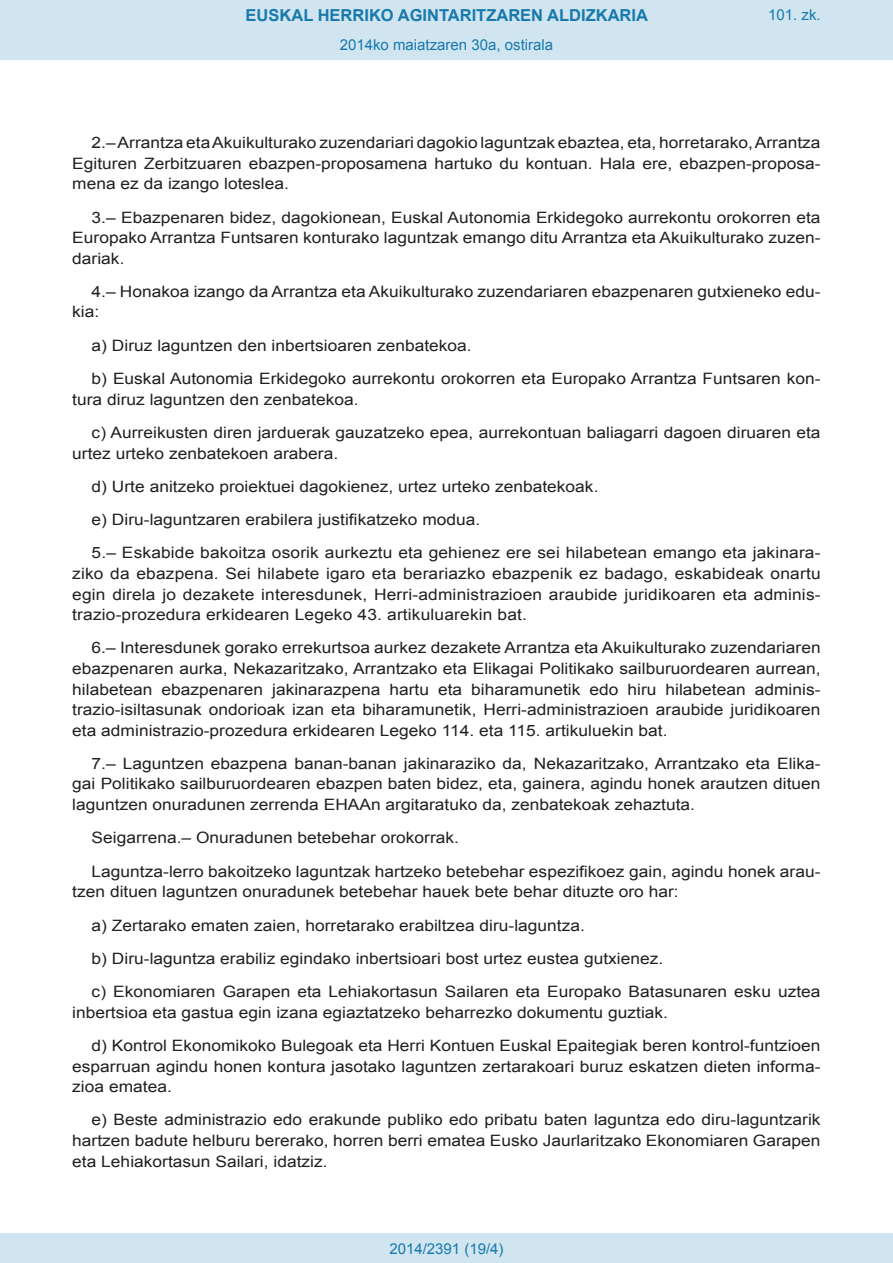
<style>
.page{position:relative;width:893px;height:1263px;background:#fff}
.page>*{position:absolute;margin:0;border:0;box-sizing:border-box;transform-origin:0 0}
.t1{font:700 16.5px "Arial";color:#1879ad}
.BOPVDetalle{font:15.6px/20.5px "Arial";color:#231f20;text-align:justify;scale:1.11 1}
.Paginacion_Centro{font:15px "Arial";color:#1879ad}
</style>
<div class="page">
<div style="left:0;top:0;width:893px;height:60px;background:#d0e5f0"></div>
<div style="left:0;top:1233px;width:893px;height:30px;background:#d0e5f0"></div>
<p class="t1" style="left:246px;top:4px;width:404px">EUSKAL HERRIKO AGINTARITZAREN ALDIZKARIA</p>
<p class="Paginacion_Centro" style="left:340px;top:35px;width:215px">2014ko maiatzaren 30a, ostirala</p>
<p class="Paginacion_Centro" style="left:768px;top:5px;width:54px">101. zk.</p>
<p class="BOPVDetalle" style="left:72px;top:132px;width:676px;text-indent:19px">2.– Arrantza eta Akuikulturako zuzendariari dagokio laguntzak ebaztea, eta, horretarako, Arrantza Egituren Zerbitzuaren ebazpen-proposamena hartuko du kontuan. Hala ere, ebazpen-proposa&shy;mena ez da izango loteslea.</p>
<p class="BOPVDetalle" style="left:72px;top:207px;width:676px;text-indent:19px">3.– Ebazpenaren bidez, dagokionean, Euskal Autonomia Erkidegoko aurrekontu orokorren eta Europako Arrantza Funtsaren konturako laguntzak emango ditu Arrantza eta Akuikulturako zuzen&shy;dariak.</p>
<p class="BOPVDetalle" style="left:72px;top:281px;width:676px;text-indent:19px">4.– Honakoa izango da Arrantza eta Akuikulturako zuzendariaren ebazpenaren gutxieneko edu&shy;kia:</p>
<p class="BOPVDetalle" style="left:92px;top:335px;width:344px">a) Diruz laguntzen den inbertsioaren zenbatekoa.</p>
<p class="BOPVDetalle" style="left:72px;top:368px;width:676px;text-indent:19px">b) Euskal Autonomia Erkidegoko aurrekontu orokorren eta Europako Arrantza Funtsaren kon&shy;tura diruz laguntzen den zenbatekoa.</p>
<p class="BOPVDetalle" style="left:72px;top:422px;width:676px;text-indent:19px">c) Aurreikusten diren jarduerak gauzatzeko epea, aurrekontuan baliagarri dagoen diruaren eta urtez urteko zenbatekoen arabera.</p>
<p class="BOPVDetalle" style="left:92px;top:476px;width:458px">d) Urte anitzeko proiektuei dagokienez, urtez urteko zenbatekoak.</p>
<p class="BOPVDetalle" style="left:92px;top:509px;width:352px">e) Diru-laguntzaren erabilera justifikatzeko modua.</p>
<p class="BOPVDetalle" style="left:72px;top:543px;width:676px;text-indent:19px">5.– Eskabide bakoitza osorik aurkeztu eta gehienez ere sei hilabetean emango eta jakinara&shy;ziko da ebazpena. Sei hilabete igaro eta berariazko ebazpenik ez badago, eskabideak onartu egin direla jo dezakete interesdunek, Herri-administrazioen araubide juridikoaren eta adminis&shy;trazio-prozedura erkidearen Legeko 43. artikuluarekin bat.</p>
<p class="BOPVDetalle" style="left:72px;top:638px;width:676px;text-indent:19px">6.– Interesdunek gorako errekurtsoa aurkez dezakete Arrantza eta Akuikulturako zuzendariaren ebazpenaren aurka, Nekazaritzako, Arrantzako eta Elikagai Politikako sailburuordearen aurrean, hilabetean ebazpenaren jakinarazpena hartu eta biharamunetik edo hiru hilabetean adminis&shy;trazio-isiltasunak ondorioak izan eta biharamunetik, Herri-administrazioen araubide juridikoaren eta administrazio-prozedura erkidearen Legeko 114. eta 115. artikuluekin bat.</p>
<p class="BOPVDetalle" style="left:72px;top:753px;width:676px;text-indent:19px">7.– Laguntzen ebazpena banan-banan jakinaraziko da, Nekazaritzako, Arrantzako eta Elika&shy;gai Politikako sailburuordearen ebazpen baten bidez, eta, gainera, agindu honek arautzen dituen laguntzen onuradunen zerrenda EHAAn argitaratuko da, zenbatekoak zehaztuta.</p>
<p class="BOPVDetalle" style="left:92px;top:828px;width:333px">Seigarrena.– Onuradunen betebehar orokorrak.</p>
<p class="BOPVDetalle" style="left:72px;top:861px;width:676px;text-indent:19px">Laguntza-lerro bakoitzeko laguntzak hartzeko betebehar espezifikoez gain, agindu honek arau&shy;tzen dituen laguntzen onuradunek betebehar hauek bete behar dituzte oro har:</p>
<p class="BOPVDetalle" style="left:92px;top:915px;width:446px">a) Zertarako ematen zaien, horretarako erabiltzea diru-laguntza.</p>
<p class="BOPVDetalle" style="left:92px;top:948px;width:517px">b) Diru-laguntza erabiliz egindako inbertsioari bost urtez eustea gutxienez.</p>
<p class="BOPVDetalle" style="left:72px;top:981px;width:676px;text-indent:19px">c) Ekonomiaren Garapen eta Lehiakortasun Sailaren eta Europako Batasunaren esku uztea inbertsioa eta gastua egin izana egiaztatzeko beharrezko dokumentu guztiak.</p>
<p class="BOPVDetalle" style="left:72px;top:1035px;width:676px;text-indent:19px">d) Kontrol Ekonomikoko Bulegoak eta Herri Kontuen Euskal Epaitegiak beren kontrol-funtzioen esparruan agindu honen kontura jasotako laguntzen zertarakoari buruz eskatzen dieten informa&shy;zioa ematea.</p>
<p class="BOPVDetalle" style="left:72px;top:1110px;width:676px;text-indent:19px">e) Beste administrazio edo erakunde publiko edo pribatu baten laguntza edo diru-laguntzarik hartzen badute helburu bererako, horren berri ematea Eusko Jaurlaritzako Ekonomiaren Garapen eta Lehiakortasun Sailari, idatziz.</p>
<p class="Paginacion_Centro" style="left:389px;top:1238px;width:116px">2014/2391 (19/4)</p>
</div>
